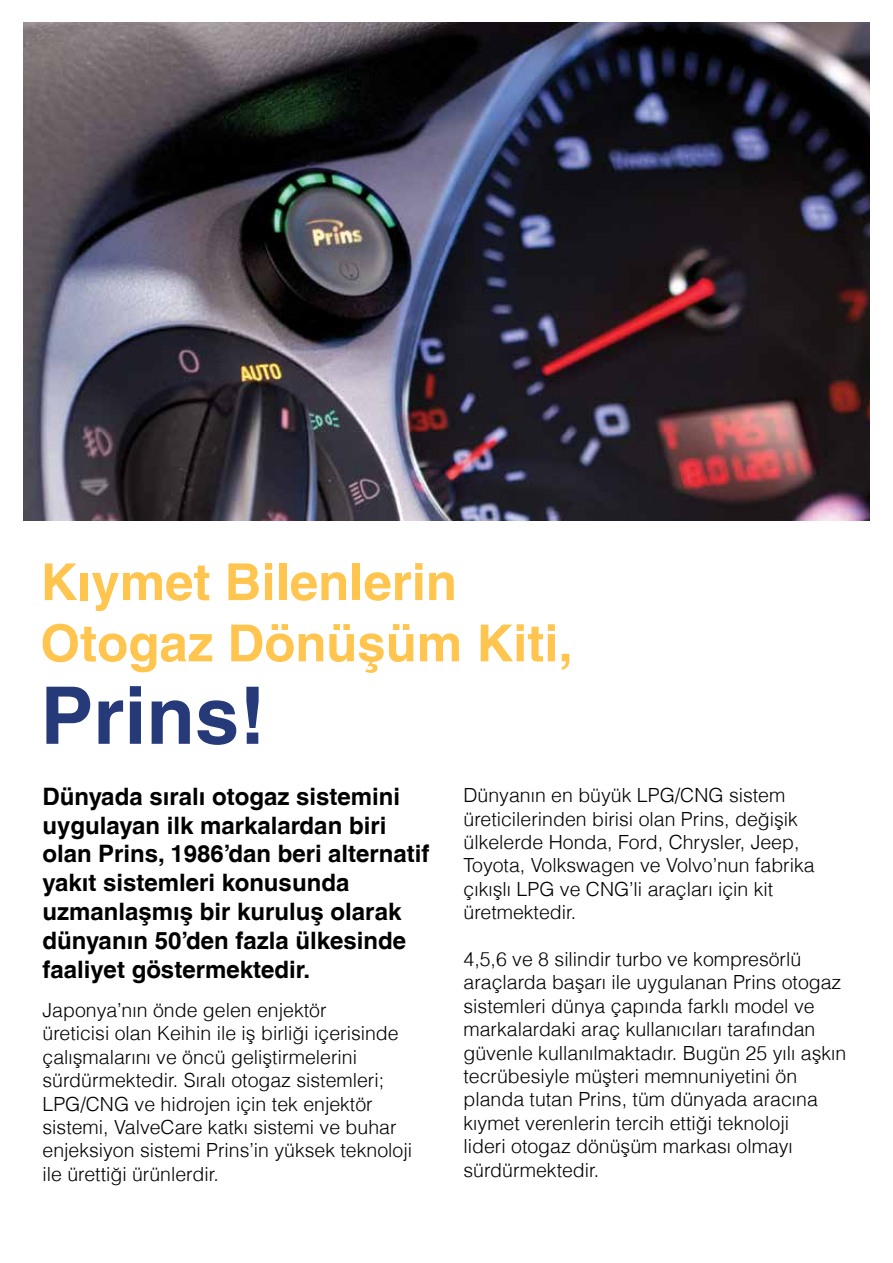
<style>
.page{position:relative;width:893px;height:1263px;background:#fff}
.page>*{position:absolute;margin:0;border:0;box-sizing:border-box;transform-origin:0 0}
.t1{font:700 79.5px "Helvetica LT";color:#263a79}
.t2{font:700 51px/61.2px "Helvetica LT";color:#ffc54e}
.t3{font:700 24px/28.8px "Helvetica LT";color:#000}
.t4{font:300 19.5px/23.4px "Helvetica LT";color:#000}
</style>
<div class="page">
<img style="left:23px;top:22px;width:847px;height:499px">
<h2 class="t2" style="left:40px;top:551px;width:534px">Kıymet Bilenlerin<br>Otogaz Dönüşüm Kiti,</h2>
<h1 class="t1" style="left:40px;top:667px;width:227px">Prins!</h1>
<p class="t3" style="left:43px;top:782px;width:388px">Dünyada sıralı otogaz sistemini uygulayan ilk markalardan biri olan Prins, 1986’dan beri alternatif yakıt sistemleri konusunda uzmanlaşmış bir kuruluş olarak dünyanın 50’den fazla ülkesinde faaliyet göstermektedir.</p>
<p class="t4" style="left:43px;top:998px;width:371px">Japonya’nın önde gelen enjektör<br>üreticisi olan Keihin ile iş birliği içerisinde çalışmalarını ve öncü geliştirmelerini sürdürmektedir. Sıralı otogaz sistemleri; LPG/CNG ve hidrojen için tek enjektör sistemi, ValveCare katkı sistemi ve buhar enjeksiyon sistemi Prins’in yüksek teknoloji ile ürettiği ürünlerdir.</p>
<p class="t4" style="left:463px;top:783px;width:353px">Dünyanın en büyük LPG/CNG sistem üreticilerinden birisi olan Prins, değişik ülkelerde Honda, Ford, Chrysler, Jeep, Toyota, Volkswagen ve Volvo’nun fabrika çıkışlı LPG ve CNG’li araçları için kit üretmektedir.</p>
<p class="t4" style="left:463px;top:947px;width:384px">4,5,6 ve 8 silindir turbo ve kompresörlü araçlarda başarı ile uygulanan Prins otogaz sistemleri dünya çapında farklı model ve markalardaki araç kullanıcıları tarafından güvenle kullanılmaktadır. Bugün 25 yılı aşkın tecrübesiyle müşteri memnuniyetini ön planda tutan Prins, tüm dünyada aracına kıymet verenlerin tercih ettiği teknoloji<br>lideri otogaz dönüşüm markası olmayı sürdürmektedir.</p>
</div>
